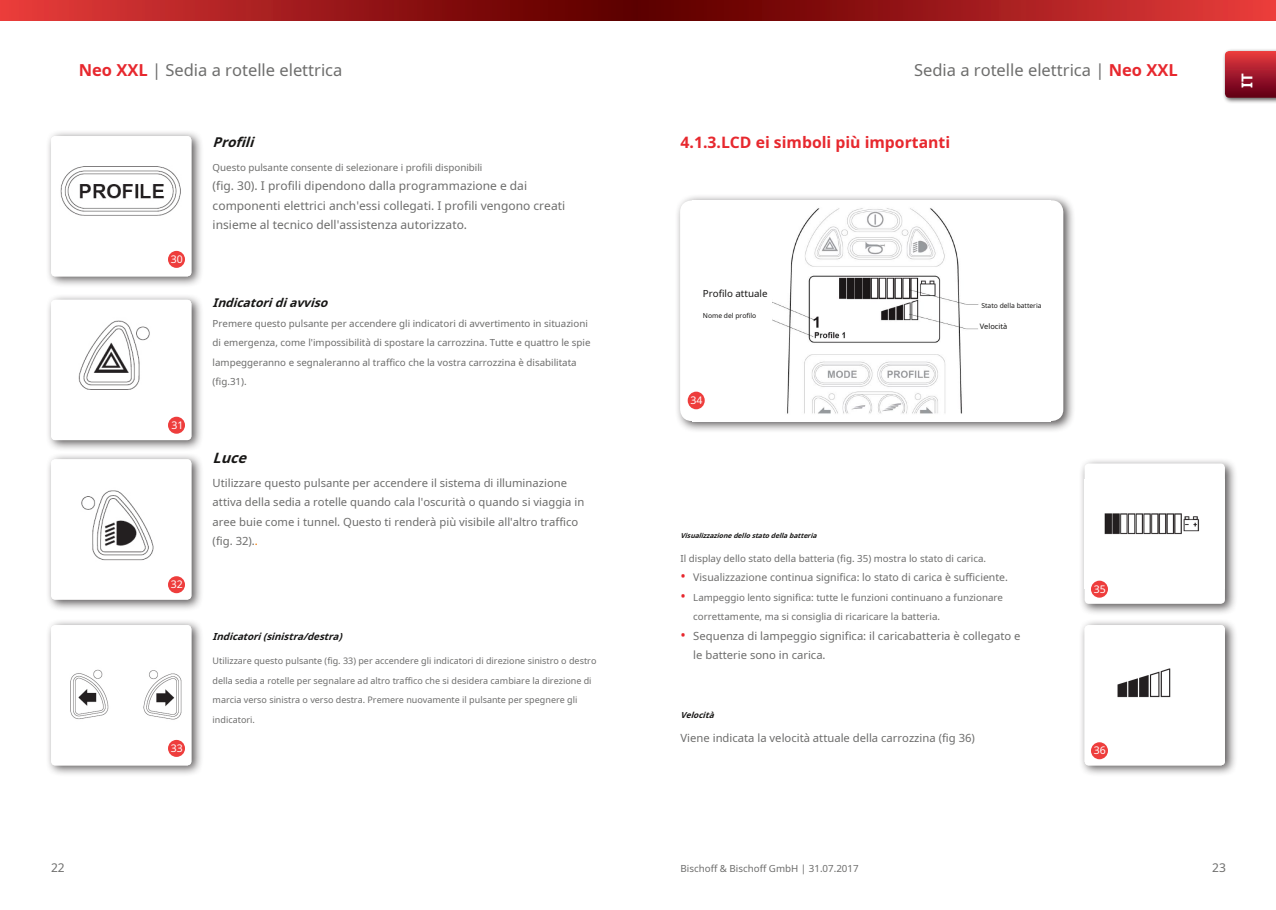
<style>
.page{position:relative;width:1276px;height:910px;background:#fff}
.page>*{position:absolute;margin:0;border:0;box-sizing:border-box;transform-origin:0 0}
.t1{font:16.5px "Noto Sans";color:#6d6d6c}
.t2{font:700 15.75px "Noto Sans";color:#e7282e}
.t3{font:700 15px "Noto Sans";color:#fff}
.t4{font:italic 700 14.25px "Noto Sans";color:#171615}
.t5{font:italic 700 13.5px "Noto Sans";color:#171615}
.t6{font:12px/19.5px "Noto Sans";color:#6d6d6c}
.t7{font:italic 700 12px "Noto Sans";color:#171615}
.t8{font:11.25px/19.5px "Noto Sans";color:#6d6d6c}
.t9{font:10.5px "Noto Sans";color:#6d6d6c}
.t10{font:10.5px "Noto Sans";color:#fff}
.t11{font:9.75px/19.5px "Noto Sans";color:#6d6d6c}
.t12{font:italic 700 9.75px "Noto Sans";color:#171615}
.t13{font:9.75px "Noto Sans";color:#171615}
.t14{font:9px/19.5px "Noto Sans";color:#6d6d6c}
.t15{font:italic 700 8.25px "Noto Sans";color:#171615}
.t16{font:7.5px "Noto Sans";color:#171615}
.t17{font:italic 700 6.75px "Noto Sans";color:#171615}
.t18{font:6.75px "Noto Sans";color:#171615}
.s1{font-weight:700;color:#e7282e}
.s2{color:#f37900}
.s3{font-size:14.25px;color:#e7282e}
</style>
<div class="page">
<div style="left:0;top:0;width:638px;height:21px;background:linear-gradient(to right,#e73b3c,#570000)"></div>
<div style="left:638px;top:0;width:638px;height:21px;background:linear-gradient(to right,#580000,#e83c3c)"></div>
<div style="left:1222px;top:48px;width:54px;height:57px;background:#231f20;opacity:.75"></div>
<svg style="left:1225px;top:51px;width:51px;height:47px"></svg>
<div style="left:45px;top:130px;width:159px;height:158px;background:#231f20;opacity:.75"></div>
<img style="left:51px;top:136px;width:140px;height:140px">
<div style="left:168px;top:251px;width:17px;height:17px;background:#ee3d3c;border-radius:50%"></div>
<div style="left:45px;top:294px;width:159px;height:158px;background:#231f20;opacity:.75"></div>
<img style="left:51px;top:300px;width:140px;height:140px">
<div style="left:168px;top:417px;width:17px;height:17px;background:#ee3d3c;border-radius:50%"></div>
<div style="left:45px;top:619px;width:159px;height:158px;background:#231f20;opacity:.75"></div>
<img style="left:51px;top:625px;width:140px;height:140px">
<div style="left:168px;top:740px;width:17px;height:17px;background:#ee3d3c;border-radius:50%"></div>
<div style="left:45px;top:453px;width:159px;height:158px;background:#231f20;opacity:.75"></div>
<img style="left:51px;top:459px;width:140px;height:141px">
<div style="left:168px;top:576px;width:17px;height:17px;background:#ee3d3c;border-radius:50%"></div>
<div style="left:1079px;top:457px;width:158px;height:158px;background:#231f20;opacity:.75"></div>
<div style="left:1084px;top:463px;width:141px;height:141px;background:#fff;border-radius:4px"></div>
<img style="left:1091px;top:513px;width:109px;height:74px">
<div style="left:1091px;top:581px;width:17px;height:17px;background:#ee3d3c;border-radius:50%"></div>
<div style="left:1079px;top:619px;width:158px;height:158px;background:#231f20;opacity:.75"></div>
<img style="left:1084px;top:625px;width:141px;height:140px">
<div style="left:1091px;top:742px;width:17px;height:17px;background:#ee3d3c;border-radius:50%"></div>
<div style="left:674px;top:194px;width:401px;height:239px;background:#231f20;opacity:.75"></div>
<div style="left:680px;top:200px;width:383px;height:221px;background:#fff;border-radius:12px"></div>
<img style="left:694px;top:208px;width:285px;height:206px">
<div style="left:687px;top:392px;width:18px;height:17px;background:#ee3d3c;border-radius:50%"></div>
<div style="left:702px;top:308px;width:69px;height:16px;background:#fff"></div>
<div style="left:702px;top:287px;width:69px;height:16px;background:#fff"></div>
<h1 class="t1" style="left:79px;top:59px;width:265px"><span class="s1">Neo XXL</span> | Sedia a rotelle elettrica</h1>
<h1 class="t1" style="left:914px;top:59px;width:265px">Sedia a rotelle elettrica | <span class="s1">Neo XXL</span></h1>
<p class="t10" style="left:171px;top:252px;width:14px">30</p>
<p class="t10" style="left:171px;top:418px;width:14px">31</p>
<h3 class="t5" style="left:213px;top:132px;width:48px">Profili</h3>
<h2 class="t2" style="left:680px;top:131px;width:271px">4.1.3.LCD ei simboli più importanti</h2>
<p class="t11" style="left:213px;top:157px;width:271px">Questo pulsante consente di selezionare i profili disponibili</p>
<p class="t6" style="left:213px;top:176px;width:354px">(fig. 30). I profili dipendono dalla programmazione e dai componenti elettrici anch'essi collegati. I profili vengono creati insieme al tecnico dell'assistenza autorizzato.</p>
<p class="t7" style="left:213px;top:294px;width:121px">Indicatoridiavviso</p>
<p class="t11" style="left:213px;top:313px;width:379px">Premere questo pulsante per accendere gli indicatori di avvertimento in situazioni di emergenza, come l'impossibilità di spostare la carrozzina. Tutte e quattro le spie lampeggeranno e segnaleranno al traffico che la vostra carrozzina è disabilitata (fig.31).</p>
<p class="t13" style="left:703px;top:286px;width:66px">Profilo attuale</p>
<p class="t18" style="left:703px;top:311px;width:55px">Nome del profilo</p>
<p class="t10" style="left:690px;top:393px;width:14px">34</p>
<p class="t18" style="left:981px;top:300px;width:62px">Stato della batteria</p>
<p class="t16" style="left:979px;top:321px;width:29px">Velocità</p>
<h3 class="t4" style="left:213px;top:448px;width:40px">Luce</h3>
<p class="t8" style="left:213px;top:473px;width:373px">Utilizzare questo pulsante per accendere il sistema di illuminazione attiva della sedia a rotelle quando cala l'oscurità o quando si viaggia in aree buie come i tunnel. Questo ti renderà più visibile all'altro traffico (fig. 32).<span class="s2">.</span></p>
<p class="t17" style="left:680px;top:531px;width:140px">Visualizzazionedellostatodellabatteria</p>
<p class="t11" style="left:680px;top:548px;width:307px">Il display dello stato della batteria (fig. 35) mostra lo stato di carica.</p>
<p class="t9" style="left:680px;top:570px;width:329px"><span class="s3">•</span> Visualizzazione continua significa: lo stato di carica è sufficiente.</p>
<p class="t11" style="left:693px;top:587px;width:311px;text-indent:-13px"><span class="s3">•</span> Lampeggio lento significa: tutte le funzioni continuano a funzionare correttamente, ma si consiglia di ricaricare la batteria.</p>
<p class="t8" style="left:693px;top:626px;width:329px;text-indent:-13px"><span class="s3">•</span> Sequenza di lampeggio significa: il caricabatteria è collegato e le batterie sono in carica.</p>
<p class="t10" style="left:171px;top:577px;width:14px">32</p>
<p class="t10" style="left:1094px;top:582px;width:14px">35</p>
<p class="t12" style="left:213px;top:630px;width:134px">Indicatori(sinistra/destra)</p>
<p class="t14" style="left:213px;top:651px;width:385px">Utilizzare questo pulsante (fig. 33) per accendere gli indicatori di direzione sinistro o destro della sedia a rotelle per segnalare ad altro traffico che si desidera cambiare la direzione di marcia verso sinistra o verso destra. Premere nuovamente il pulsante per spegnere gli indicatori.</p>
<p class="t15" style="left:680px;top:709px;width:38px">Velocità</p>
<p class="t8" style="left:680px;top:727px;width:296px">Viene indicata la velocità attuale della carrozzina (fig 36)</p>
<p class="t10" style="left:171px;top:741px;width:14px">33</p>
<p class="t10" style="left:1094px;top:743px;width:14px">36</p>
<h3 class="t3" style="left:1236px;top:88px;width:16px;rotate:-90deg">IT</h3>
<p class="t6" style="left:51px;top:858px;width:15px">22</p>
<p class="t11" style="left:680px;top:859px;width:180px">Bischoff &amp; Bischoff GmbH | 31.07.2017</p>
<p class="t6" style="left:1212px;top:858px;width:15px">23</p>
</div>
